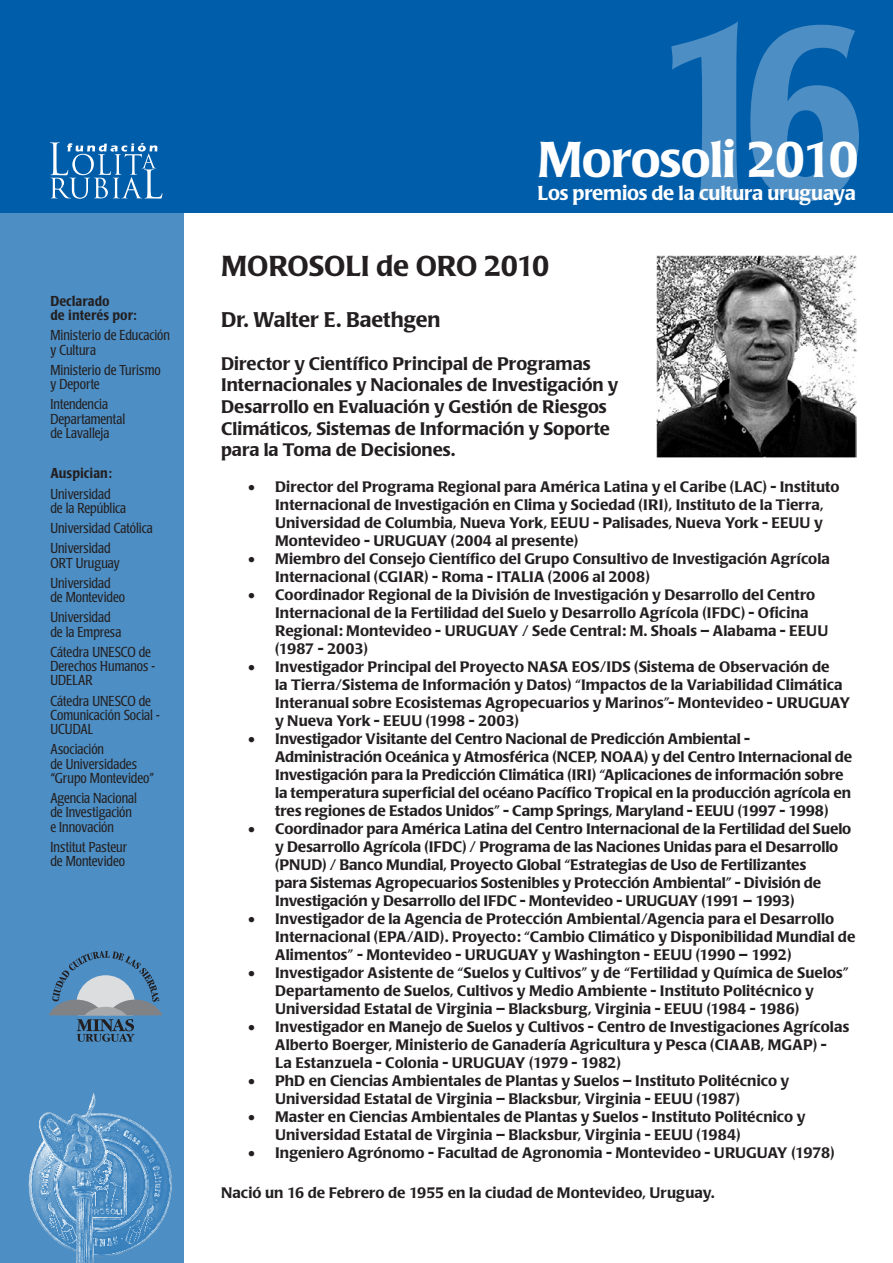
<style>
.page{position:relative;width:893px;height:1263px;background:#fff}
.page>*{position:absolute;margin:0;border:0;box-sizing:border-box;transform-origin:0 0}
.t1{font:500 49.65px "Poppl Laudatio";letter-spacing:-.02em;color:#fff}
.Título_3{font:500 28.5px "Poppl Laudatio";letter-spacing:-.005em;color:#231f20}
.Título_4{font:500 21px "Poppl Laudatio";color:#231f20}
.t2{font:500 19.8px "Poppl Laudatio";letter-spacing:-.01em;color:#fff}
.t3{font:500 18px/21.6px "Poppl Laudatio";color:#231f20}
.Texto_independiente{font:500 15px/18px "Poppl Laudatio";letter-spacing:.005em;color:#231f20}
.t4{font:300 condensed 14.25px/14.2px "Poppl Laudatio";color:#231f20}
.t5{font:500 condensed 14.25px/14.2px "Poppl Laudatio";color:#231f20}
.s1{font-weight:500}
</style>
<div class="page">
<div style="left:0;top:0;width:183px;height:1263px;background:#4d8ec4"></div>
<div style="left:0;top:0;width:893px;height:213px;background:#005daa"></div>
<svg style="left:50px;top:142px;width:112px;height:57px"></svg>
<svg style="left:49px;top:951px;width:113px;height:91px"></svg>
<img style="left:28px;top:1093px;width:144px;height:170px">
<svg style="left:671px;top:22px;width:188px;height:179px"></svg>
<img style="left:656px;top:255px;width:201px;height:202px">
<p class="t5" style="left:50px;top:294px;width:88px">Declarado<br>de interés por:</p>
<p class="t4" style="left:50px;top:329px;width:121px">Ministerio de Educación y Cultura</p>
<p class="t4" style="left:50px;top:363px;width:112px">Ministerio de Turismo y Deporte</p>
<p class="t4" style="left:50px;top:398px;width:76px">Intendencia<br>Departamental de Lavalleja</p>
<p class="t4" style="left:50px;top:464px;width:63px;line-height:20.2px"><span class="s1">Auspician:<br></span>Universidad</p>
<p class="t4" style="left:50px;top:498px;width:104px;line-height:20.2px">de la República<br>Universidad Católica<br>Universidad</p>
<p class="t4" style="left:50px;top:553px;width:71px;line-height:20.2px">ORT Uruguay<br>Universidad</p>
<p class="t4" style="left:50px;top:587px;width:76px;line-height:20.2px">de Montevideo<br>Universidad</p>
<p class="t4" style="left:50px;top:622px;width:102px;line-height:20.2px">de la Empresa<br>Cátedra UNESCO de</p>
<p class="t4" style="left:50px;top:659px;width:106px">Derechos Humanos -<br>UDELAR</p>
<p class="t4" style="left:50px;top:694px;width:111px">Cátedra UNESCO de<br>Comunicación Social -<br>UCUDAL</p>
<p class="t4" style="left:50px;top:743px;width:105px">Asociación<br>de Universidades “Grupo Montevideo”</p>
<p class="t4" style="left:50px;top:791px;width:88px">Agencia Nacional de Investigación e Innovación</p>
<p class="t4" style="left:50px;top:840px;width:78px">Institut Pasteur de Montevideo</p>
<p class="t1" style="left:537px;top:131px;width:323px">Morosoli 2010</p>
<p class="t2" style="left:537px;top:182px;width:320px">Los premios de la cultura uruguaya</p>
<p class="Título_3" style="left:221px;top:250px;width:330px">MOROSOLI de ORO 2010</p>
<p class="Título_4" style="left:221px;top:307px;width:221px">Dr. Walter E. Baethgen</p>
<p class="t3" style="left:221px;top:353px;width:399px">Director y Científico Principal de Programas Internacionales y Nacionales de Investigación y Desarrollo en Evaluación y Gestión de Riesgos Climáticos, Sistemas de Información y Soporte para la Toma de Decisiones.</p>
<p class="Texto_independiente" style="left:275px;top:478px;width:566px;text-indent:-27px">• Director del Programa Regional para América Latina y el Caribe (LAC) - Instituto Internacional de Investigación en Clima y Sociedad (IRI), Instituto de la Tierra, Universidad de Columbia, Nueva York, EEUU - Palisades, Nueva York - EEUU y Montevideo - URUGUAY (2004 al presente)</p>
<p class="Texto_independiente" style="left:275px;top:550px;width:556px;text-indent:-27px">• Miembro del Consejo Científico del Grupo Consultivo de Investigación Agrícola<br>Internacional (CGIAR) - Roma - ITALIA (2006 al 2008)</p>
<p class="Texto_independiente" style="left:275px;top:586px;width:555px;text-indent:-27px">• Coordinador Regional de la División de Investigación y Desarrollo del Centro Internacional de la Fertilidad del Suelo y Desarrollo Agrícola (IFDC) - Oficina Regional: Montevideo - URUGUAY / Sede Central: M. Shoals – Alabama - EEUU (1987 - 2003)</p>
<p class="Texto_independiente" style="left:275px;top:658px;width:577px;text-indent:-27px">• Investigador Principal del Proyecto NASA EOS/IDS (Sistema de Observación de<br>la Tierra/Sistema de Información y Datos) “Impactos de la Variabilidad Climática Interanual sobre Ecosistemas Agropecuarios y Marinos”- Montevideo - URUGUAY y Nueva York - EEUU (1998 - 2003)</p>
<p class="Texto_independiente" style="left:275px;top:730px;width:579px;text-indent:-27px">• Investigador Visitante del Centro Nacional de Predicción Ambiental - Administración Oceánica y Atmosférica (NCEP, NOAA) y del Centro Internacional de Investigación para la Predicción Climática (IRI) “Aplicaciones de información sobre la temperatura superficial del océano Pacífico Tropical en la producción agrícola en tres regiones de Estados Unidos” - Camp Springs, Maryland - EEUU (1997 - 1998)</p>
<p class="Texto_independiente" style="left:275px;top:820px;width:578px;text-indent:-27px">• Coordinador para América Latina del Centro Internacional de la Fertilidad del Suelo y Desarrollo Agrícola (IFDC) / Programa de las Naciones Unidas para el Desarrollo (PNUD) / Banco Mundial, Proyecto Global “Estrategias de Uso de Fertilizantes<br>para Sistemas Agropecuarios Sostenibles y Protección Ambiental” - División de Investigación y Desarrollo del IFDC - Montevideo - URUGUAY (1991 – 1993)</p>
<p class="Texto_independiente" style="left:275px;top:910px;width:582px;text-indent:-27px">• Investigador de la Agencia de Protección Ambiental/Agencia para el Desarrollo<br>Internacional (EPA/AID). Proyecto: “Cambio Climático y Disponibilidad Mundial de<br>Alimentos” - Montevideo - URUGUAY y Washington - EEUU (1990 – 1992)</p>
<p class="Texto_independiente" style="left:275px;top:964px;width:575px;text-indent:-27px">• Investigador Asistente de “Suelos y Cultivos” y de “Fertilidad y Química de Suelos”<br>Departamento de Suelos, Cultivos y Medio Ambiente - Instituto Politécnico y<br>Universidad Estatal de Virginia – Blacksburg, Virginia - EEUU (1984 - 1986)</p>
<p class="Texto_independiente" style="left:275px;top:1018px;width:576px;text-indent:-27px">• Investigador en Manejo de Suelos y Cultivos - Centro de Investigaciones Agrícolas<br>Alberto Boerger, Ministerio de Ganadería Agricultura y Pesca (CIAAB, MGAP) -<br>La Estanzuela - Colonia - URUGUAY (1979 - 1982)</p>
<p class="Texto_independiente" style="left:275px;top:1072px;width:516px;text-indent:-27px">• PhD en Ciencias Ambientales de Plantas y Suelos – Instituto Politécnico y<br>Universidad Estatal de Virginia – Blacksbur, Virginia - EEUU (1987)</p>
<p class="Texto_independiente" style="left:275px;top:1108px;width:532px;text-indent:-27px">• Master en Ciencias Ambientales de Plantas y Suelos - Instituto Politécnico y<br>Universidad Estatal de Virginia – Blacksbur, Virginia - EEUU (1984)</p>
<p class="Texto_independiente" style="left:248px;top:1144px;width:588px">• Ingeniero Agrónomo - Facultad de Agronomia - Montevideo - URUGUAY (1978)</p>
<p class="Texto_independiente" style="left:221px;top:1184px;width:495px">Nació un 16 de Febrero de 1955 en la ciudad de Montevideo, Uruguay.</p>
</div>
